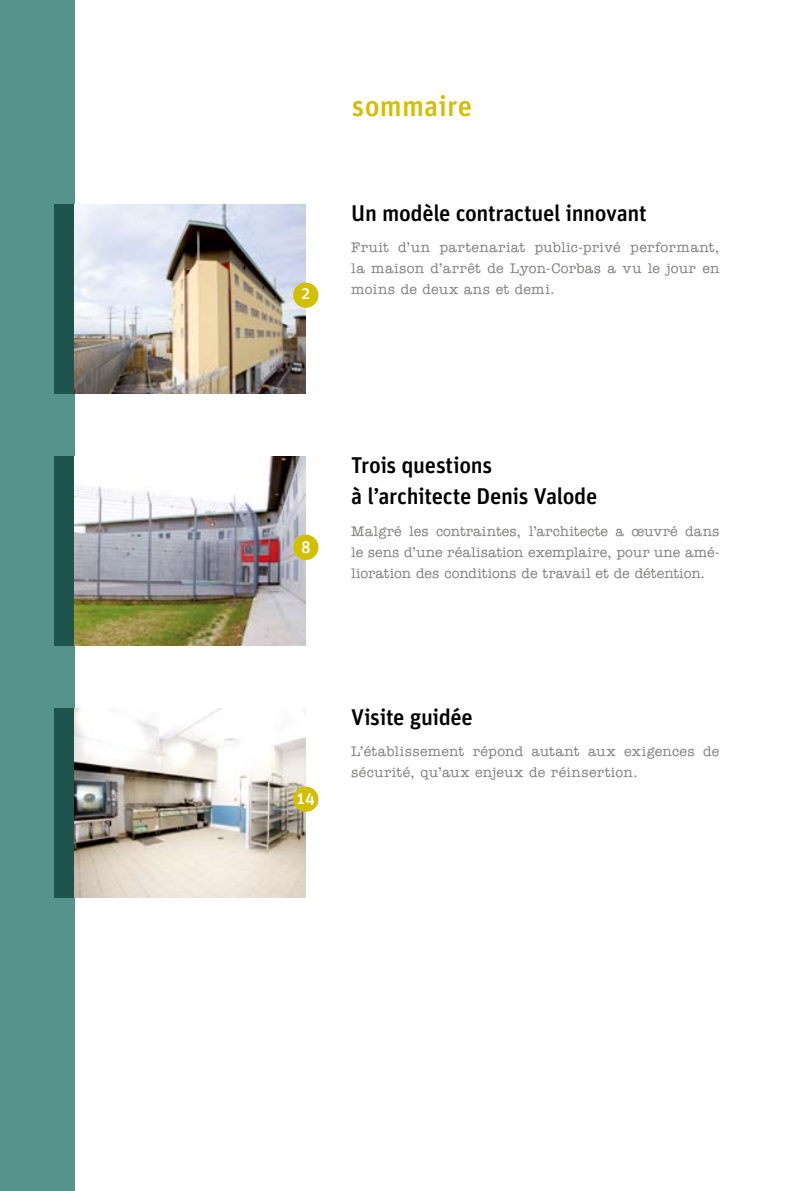
<style>
.page{position:relative;width:794px;height:1191px;background:#fff}
.page>*{position:absolute;margin:0;border:0;box-sizing:border-box;transform-origin:0 0}
.t1{font:500 28.88px "Unit";letter-spacing:.01em;color:#d2c000}
.t2{font:500 22.75px/31.5px "Unit";letter-spacing:-.015em;color:#000}
.t3{font:500 16.8px "Unit";color:#fff}
.t4{font:500 14px/21px "American Typewriter";letter-spacing:.02em;color:#818180;text-align:justify}
</style>
<div class="page">
<div style="left:0;top:0;width:74px;height:1191px;background:#57938d"></div>
<div style="left:55px;top:709px;width:49px;height:189px;background:#1d544d"></div>
<img style="left:74px;top:709px;width:231px;height:189px">
<div style="left:293px;top:786px;width:25px;height:26px;background:#d2c000;border-radius:50%"></div>
<div style="left:55px;top:457px;width:49px;height:189px;background:#1d544d"></div>
<img style="left:74px;top:457px;width:231px;height:189px">
<div style="left:293px;top:534px;width:25px;height:26px;background:#d2c000;border-radius:50%"></div>
<div style="left:55px;top:205px;width:49px;height:189px;background:#1d544d"></div>
<img style="left:74px;top:205px;width:231px;height:189px">
<div style="left:293px;top:282px;width:25px;height:26px;background:#d2c000;border-radius:50%"></div>
<p class="t3" style="left:301px;top:283px;width:10px">2</p>
<h1 class="t1" style="left:352px;top:87px;width:122px">sommaire</h1>
<h2 class="t2" style="left:351px;top:196px;width:297px">Un modèle contractuel innovant</h2>
<p class="t4" style="left:351px;top:237px;width:370px">Fruit d’un partenariat public-privé performant, la maison d’arrêt de Lyon-Corbas a vu le jour en moins de deux ans et demi.</p>
<p class="t3" style="left:301px;top:536px;width:11px">8</p>
<h2 class="t2" style="left:351px;top:448px;width:248px">Trois questions<br>à l’architecte Denis Valode</h2>
<p class="t4" style="left:351px;top:521px;width:370px">Malgré les contraintes, l’architecte a œuvré dans le sens d’une réalisation exemplaire, pour une amé&shy;lioration des conditions de travail et de détention.</p>
<p class="t3" style="left:297px;top:787px;width:20px">14</p>
<h2 class="t2" style="left:351px;top:700px;width:123px">Visite guidée</h2>
<p class="t4" style="left:351px;top:741px;width:370px">L’établissement répond autant aux exigences de sécurité, qu’aux enjeux de réinsertion.</p>
</div>
